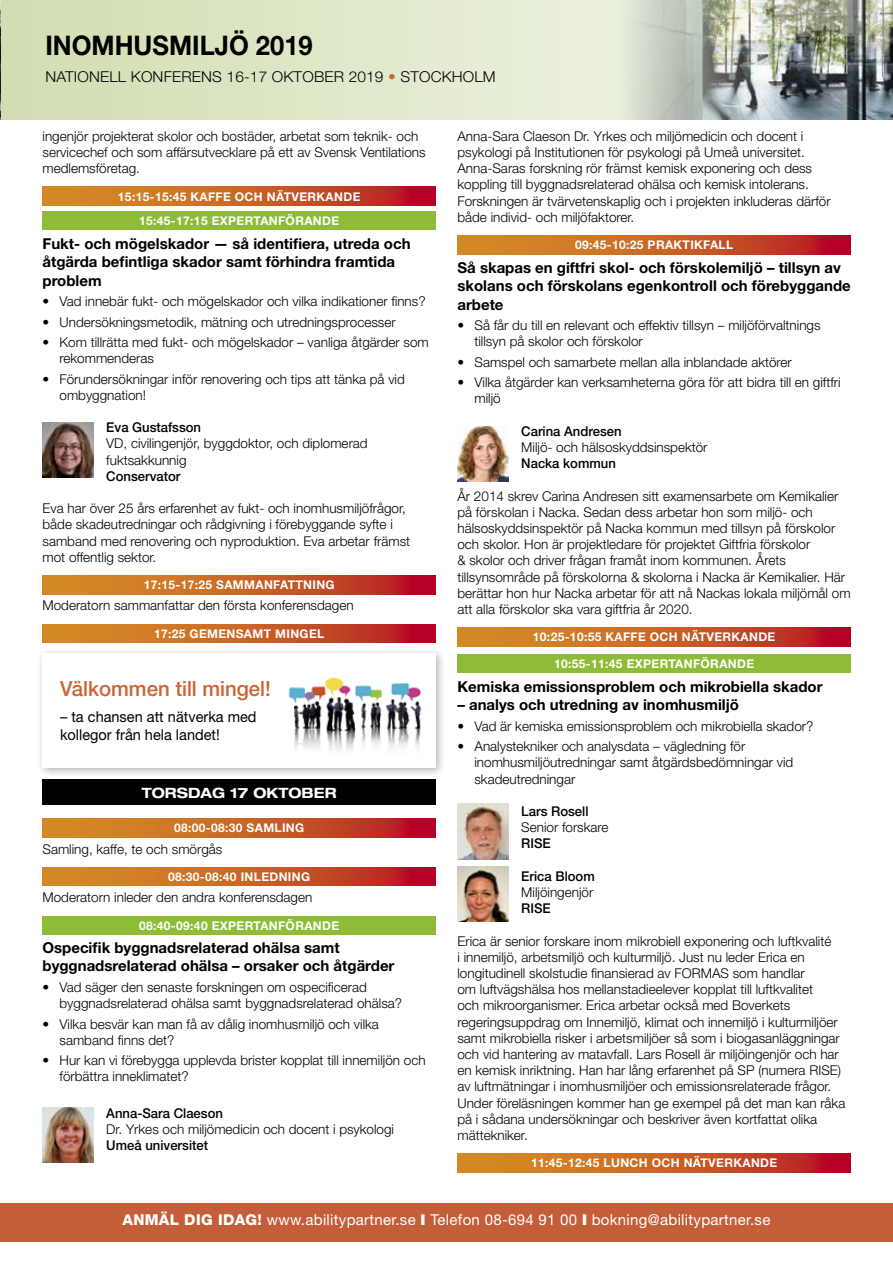
<style>
.page{position:relative;width:893px;height:1263px;background:#fff}
.page>*{position:absolute;margin:0;border:0;box-sizing:border-box;transform-origin:0 0}
.t1{font:700 27px "Helvetica Neue LT Std";color:#000;scale:.94 1}
.t2{font:500 21px "Helvetica Neue LT Std";color:#cb6433}
.t3{font:700 15px/18.5px "Helvetica Neue LT Std";color:#000}
.t4{font:15px "Helvetica Neue LT Std";letter-spacing:.02em;color:#fff}
.t5{font:15px/18px "Helvetica Neue LT Std";color:#000}
.t6{font:300 15px "Helvetica Neue LT Std";letter-spacing:.01em;color:#000}
.t7{font:700 expanded 14.25px "Helvetica Neue";color:#fff}
.t8{font:300 13.5px/16.2px "Helvetica Neue LT Std";color:#000}
.t9{font:500 13.5px "Helvetica Neue LT Std";color:#000}
.t10{font:700 12px/24.8px "Helvetica Neue LT Std";letter-spacing:.03em;color:#fff;text-align:center}
.t11{font:700 12px "Helvetica Neue LT Std";color:#fff;scale:1.05 1}
.s1{color:#cb6433}
.s2{font-weight:800}
.s3{font-weight:900}
</style>
<div class="page">
<svg style="left:43px;top:187px;width:393px;height:19px;background:#c85b25"></svg>
<div style="left:43px;top:212px;width:393px;height:18px;background:#8fbc38"></div>
<svg style="left:43px;top:576px;width:393px;height:18px;background:#c85b25"></svg>
<svg style="left:43px;top:624px;width:393px;height:19px;background:#c85b25"></svg>
<div style="left:36px;top:647px;width:410px;height:131px;background:#000;opacity:.3"></div>
<div style="left:43px;top:653px;width:393px;height:115px;background:#fff"></div>
<img style="left:288px;top:677px;width:134px;height:74px">
<div style="left:43px;top:779px;width:393px;height:26px;background:#000"></div>
<svg style="left:43px;top:819px;width:393px;height:18px;background:#c85b25"></svg>
<svg style="left:43px;top:867px;width:393px;height:19px;background:#c85b25"></svg>
<div style="left:43px;top:916px;width:393px;height:18px;background:#8fbc38"></div>
<div style="left:0;top:1203px;width:893px;height:39px;background:#c35e39"></div>
<svg style="left:457px;top:236px;width:394px;height:18px;background:#c85b25"></svg>
<svg style="left:457px;top:628px;width:394px;height:18px;background:#c85b25"></svg>
<div style="left:457px;top:655px;width:394px;height:18px;background:#8fbc38"></div>
<svg style="left:457px;top:1154px;width:394px;height:18px;background:#c85b25"></svg>
<img style="left:43px;top:423px;width:51px;height:55px">
<img style="left:457px;top:804px;width:51px;height:55px">
<img style="left:457px;top:426px;width:51px;height:55px">
<img style="left:43px;top:1107px;width:51px;height:55px">
<img style="left:457px;top:867px;width:51px;height:55px">
<svg style="left:1px;top:0;width:610px;height:119px;background:#dee7c6"></svg>
<img style="left:0;top:0;width:1px;height:119px">
<img style="left:611px;top:0;width:282px;height:119px">
<h1 class="t1" style="left:45px;top:29px;width:286px">INOMHUSMILJÖ 2019</h1>
<p class="t6" style="left:45px;top:67px;width:452px">NATIONELL KONFERENS 16-17 OKTOBER 2019 <span class="s1">•</span> STOCKHOLM</p>
<p class="t8" style="left:43px;top:128px;width:385px">ingenjör projekterat skolor och bostäder, arbetat som teknik- och servicechef och som affärsutvecklare på ett av Svensk Ventilations medlemsföretag.</p>
<p class="t10" style="left:118px;top:184px;width:244px">15:15-15:45 KAFFE OCH NÄTVERKANDE<br>15:45-17:15 EXPERTANFÖRANDE</p>
<p class="t3" style="left:43px;top:234px;width:370px">Fukt- och mögelskador — så identifiera, utreda och åtgärda befintliga skador samt förhindra framtida problem</p>
<p class="t8" style="left:43px;top:293px;width:385px">• Vad innebär fukt- och mögelskador och vilka indikationer finns?</p>
<p class="t8" style="left:43px;top:313px;width:355px">• Undersökningsmetodik, mätning och utredningsprocesser</p>
<p class="t8" style="left:60px;top:334px;width:371px;text-indent:-17px">• Kom tillrätta med fukt- och mögelskador – vanliga åtgärder som rekommenderas</p>
<p class="t8" style="left:60px;top:370px;width:347px;text-indent:-17px">• Förundersökningar inför renovering och tips att tänka på vid ombyggnation!</p>
<p class="t9" style="left:106px;top:419px;width:96px">Eva Gustafsson</p>
<p class="t8" style="left:106px;top:435px;width:263px">VD, civilingenjör, byggdoktor, och diplomerad fuktsakkunnig</p>
<p class="t9" style="left:106px;top:468px;width:76px">Conservator</p>
<p class="t8" style="left:43px;top:500px;width:369px">Eva har över 25 års erfarenhet av fukt- och inomhusmiljöfrågor, både skadeutredningar och rådgivning i förebyggande syfte i samband med renovering och nyproduktion. Eva arbetar främst mot offentlig sektor.</p>
<p class="t10" style="left:144px;top:572px;width:193px">17:15-17:25 SAMMANFATTNING</p>
<p class="t8" style="left:43px;top:597px;width:313px">Moderatorn sammanfattar den första konferensdagen</p>
<p class="t10" style="left:154px;top:621px;width:172px">17:25 GEMENSAMT MINGEL</p>
<h2 class="t2" style="left:60px;top:676px;width:212px">Välkommen till mingel!</h2>
<p class="t5" style="left:60px;top:708px;width:198px">– ta chansen att nätverka med kollegor från hela landet!</p>
<p class="t7" style="left:142px;top:784px;width:196px">TORSDAG 17 OKTOBER</p>
<p class="t10" style="left:174px;top:815px;width:132px">08:00-08:30 SAMLING</p>
<p class="t8" style="left:43px;top:840px;width:181px">Samling, kaffe, te och smörgås</p>
<p class="t10" style="left:168px;top:864px;width:144px">08:30-08:40 INLEDNING</p>
<p class="t8" style="left:43px;top:889px;width:271px">Moderatorn inleder den andra konferensdagen</p>
<p class="t10" style="left:139px;top:912px;width:202px">08:40-09:40 EXPERTANFÖRANDE</p>
<p class="t3" style="left:43px;top:938px;width:353px">Ospecifik byggnadsrelaterad ohälsa samt byggnadsrelaterad ohälsa – orsaker och åtgärder</p>
<p class="t8" style="left:60px;top:979px;width:344px;text-indent:-17px">• Vad säger den senaste forskningen om ospecificerad byggnadsrelaterad ohälsa samt byggnadsrelaterad ohälsa?</p>
<p class="t8" style="left:60px;top:1015px;width:321px;text-indent:-17px">• Vilka besvär kan man få av dålig inomhusmiljö och vilka samband finns det?</p>
<p class="t8" style="left:60px;top:1052px;width:368px;text-indent:-17px">• Hur kan vi förebygga upplevda brister kopplat till innemiljön och förbättra inneklimatet?</p>
<p class="t9" style="left:106px;top:1105px;width:118px">Anna-Sara Claeson</p>
<p class="t8" style="left:106px;top:1121px;width:289px">Dr. Yrkes och miljömedicin och docent i psykologi</p>
<p class="t9" style="left:106px;top:1137px;width:103px">Umeå universitet</p>
<p class="t8" style="left:457px;top:128px;width:375px">Anna-Sara Claeson Dr. Yrkes och miljömedicin och docent i psykologi på Institutionen för psykologi på Umeå universitet.<br>Anna-Saras forskning rör främst kemisk exponering och dess koppling till byggnadsrelaterad ohälsa och kemisk intolerans.<br>Forskningen är tvärvetenskaplig och i projekten inkluderas därför både individ- och miljöfaktorer.</p>
<p class="t10" style="left:575px;top:232px;width:160px">09:45-10:25 PRAKTIKFALL</p>
<p class="t3" style="left:457px;top:258px;width:395px">Så skapas en giftfri skol- och förskolemiljö – tillsyn av skolans och förskolans egenkontroll och förebyggande arbete</p>
<p class="t8" style="left:474px;top:317px;width:348px;text-indent:-17px">• Så får du till en relevant och effektiv tillsyn – miljöförvaltnings tillsyn på skolor och förskolor</p>
<p class="t8" style="left:457px;top:353px;width:336px">• Samspel och samarbete mellan alla inblandade aktörer</p>
<p class="t8" style="left:474px;top:374px;width:368px;text-indent:-17px">• Vilka åtgärder kan verksamheterna göra för att bidra till en giftfri miljö</p>
<p class="t9" style="left:521px;top:423px;width:102px">Carina Andresen</p>
<p class="t8" style="left:521px;top:439px;width:188px">Miljö- och hälsoskyddsinspektör</p>
<p class="t9" style="left:521px;top:455px;width:96px">Nacka kommun</p>
<p class="t8" style="left:457px;top:487px;width:395px">År 2014 skrev Carina Andresen sitt examensarbete om Kemikalier på förskolan i Nacka. Sedan dess arbetar hon som miljö- och hälsoskyddsinspektör på Nacka kommun med tillsyn på förskolor och skolor. Hon är projektledare för projektet Giftfria förskolor<br>&amp; skolor och driver frågan framåt inom kommunen. Årets tillsynsområde på förskolorna &amp; skolorna i Nacka är Kemikalier. Här berättar hon hur Nacka arbetar för att nå Nackas lokala miljömål om att alla förskolor ska vara giftfria år 2020.</p>
<p class="t10" style="left:533px;top:624px;width:244px">10:25-10:55 KAFFE OCH NÄTVERKANDE</p>
<p class="t10" style="left:554px;top:651px;width:202px">10:55-11:45 EXPERTANFÖRANDE</p>
<p class="t3" style="left:457px;top:677px;width:367px">Kemiska emissionsproblem och mikrobiella skador</p>
<p class="t3" style="left:457px;top:695px;width:283px">– analys och utredning av inomhusmiljö</p>
<p class="t8" style="left:457px;top:717px;width:357px">• Vad är kemiska emissionsproblem och mikrobiella skador?</p>
<p class="t8" style="left:474px;top:738px;width:320px;text-indent:-17px">• Analystekniker och analysdata – vägledning för inomhusmiljöutredningar samt åtgärdsbedömningar vid skadeutredningar</p>
<p class="t9" style="left:521px;top:803px;width:69px">Lars Rosell</p>
<p class="t8" style="left:521px;top:819px;width:89px">Senior forskare</p>
<p class="t9" style="left:521px;top:835px;width:31px">RISE</p>
<p class="t9" style="left:521px;top:868px;width:75px">Erica Bloom</p>
<p class="t8" style="left:521px;top:884px;width:74px">Miljöingenjör</p>
<p class="t9" style="left:521px;top:900px;width:31px">RISE</p>
<p class="t8" style="left:457px;top:932px;width:389px">Erica är senior forskare inom mikrobiell exponering och luftkvalité<br>i innemiljö, arbetsmiljö och kulturmiljö. Just nu leder Erica en longitudinell skolstudie finansierad av FORMAS som handlar<br>om luftvägshälsa hos mellanstadieelever kopplat till luftkvalitet<br>och mikroorganismer. Erica arbetar också med Boverkets regeringsuppdrag om Innemiljö, klimat och innemiljö i kulturmiljöer samt mikrobiella risker i arbetsmiljöer så som i biogasanläggningar och vid hantering av matavfall. Lars Rosell är miljöingenjör och har en kemisk inriktning. Han har lång erfarenhet på SP (numera RISE) av luftmätningar i inomhusmiljöer och emissionsrelaterade frågor.<br>Under föreläsningen kommer han ge exempel på det man kan råka på i sådana undersökningar och beskriver även kortfattat olika mättekniker.</p>
<p class="t10" style="left:531px;top:1150px;width:248px">11:45-12:45 LUNCH OCH NÄTVERKANDE</p>
<p class="t4" style="left:122px;top:1211px;width:649px"><span class="s2">ANMÄL DIG IDAG!</span> www.abilitypartner.se <span class="s3">I</span> Telefon 08-694 91 00 <span class="s3">I</span> bokning@abilitypartner.se</p>
<p class="t11" style="left:43px;top:1211px;width:756px">ANMÄL DIG IDAG! Telefon 08-694 91 00, fax 08-694 91 04 eller bokning@abilitypartner.se | Besök oss gärna på www.abilitypartner.se!</p>
</div>
